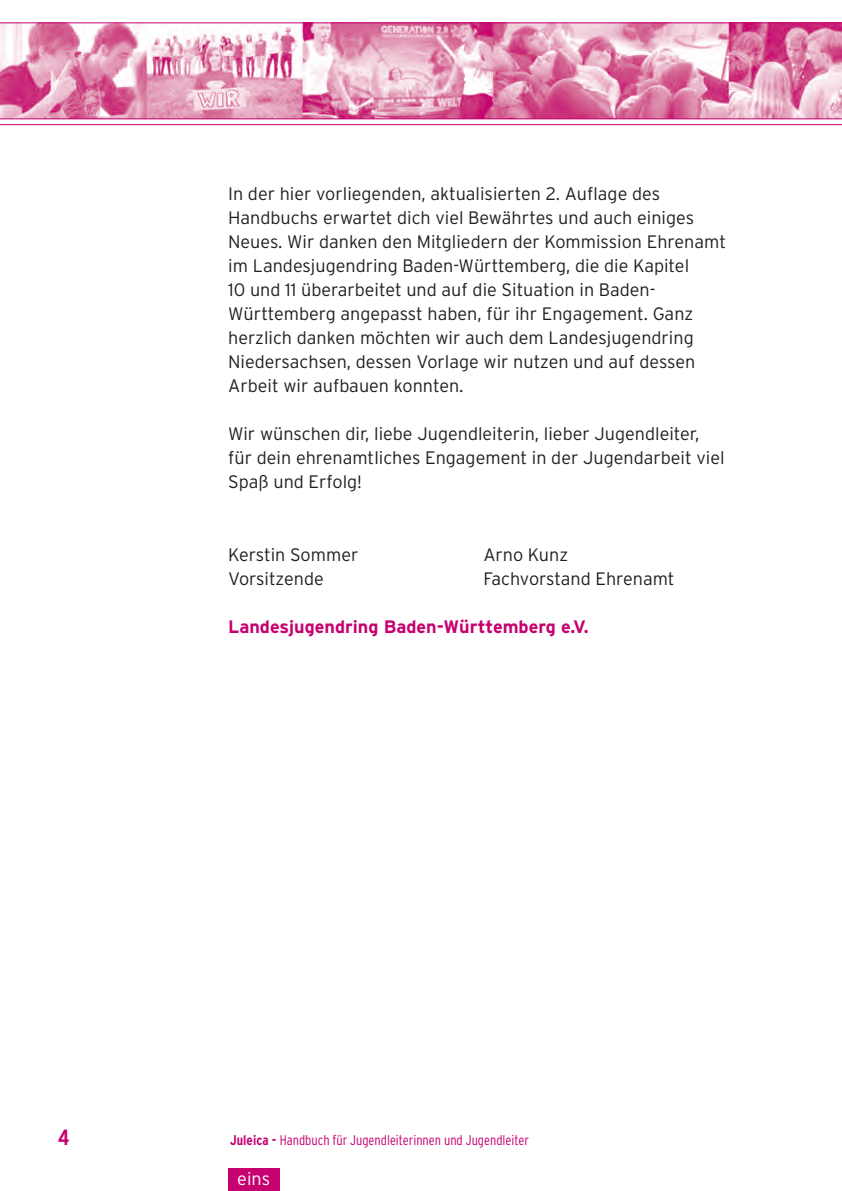
<style>
.page{position:relative;width:842px;height:1191px;background:#fff}
.page>*{position:absolute;margin:0;border:0;box-sizing:border-box;transform-origin:0 0}
.t1{font:700 condensed 22px "Interstate Plus";color:#c60170}
.t2{font:300 18px/24px "Interstate Plus";color:#231f20}
.t3{font:700 18px "Interstate Plus";color:#c60170}
.t4{font:300 18px "Interstate Plus";color:#fff}
.t5{font:300 condensed 14px "Interstate Plus";color:#c60170}
.s1{font-weight:700}
</style>
<div class="page">
<svg style="left:0;top:22px;width:842px;height:97px;background:#e299b9"></svg>
<hr style="left:0;top:124px;width:842px;height:1px;background:#c60170">
<div style="left:228px;top:1168px;width:51px;height:23px;background:#c60170"></div>
<p class="t2" style="left:228px;top:182px;width:499px">In der hier vorliegenden, aktualisierten 2. Auflage des Handbuchs erwartet dich viel Bewährtes und auch einiges Neues. Wir danken den Mitgliedern der Kommission Ehrenamt im Landesjugendring Baden-Württemberg, die die Kapitel<br>10 und 11 überarbeitet und auf die Situation in Baden-Württemberg angepasst haben, für ihr Engagement. Ganz herzlich danken möchten wir auch dem Landesjugendring Niedersachsen, dessen Vorlage wir nutzen und auf dessen Arbeit wir aufbauen konnten.</p>
<p class="t2" style="left:228px;top:422px;width:498px">Wir wünschen dir, liebe Jugendleiterin, lieber Jugendleiter, für dein ehrenamtliches Engagement in der Jugendarbeit viel<br>Spaß und Erfolg!</p>
<p class="t2" style="left:228px;top:542px;width:132px">Kerstin Sommer<br>Vorsitzende</p>
<p class="t3" style="left:228px;top:616px;width:362px">Landesjugendring Baden-Württemberg e.V.</p>
<p class="t2" style="left:483px;top:542px;width:193px">Arno Kunz<br>Fachvorstand Ehrenamt</p>
<p class="t1" style="left:58px;top:1125px;width:13px">4</p>
<p class="t5" style="left:230px;top:1132px;width:300px"><span class="s1">Juleica -</span> Handbuch für Jugendleiterinnen und Jugendleiter</p>
<p class="t4" style="left:237px;top:1168px;width:34px">eins</p>
</div>
